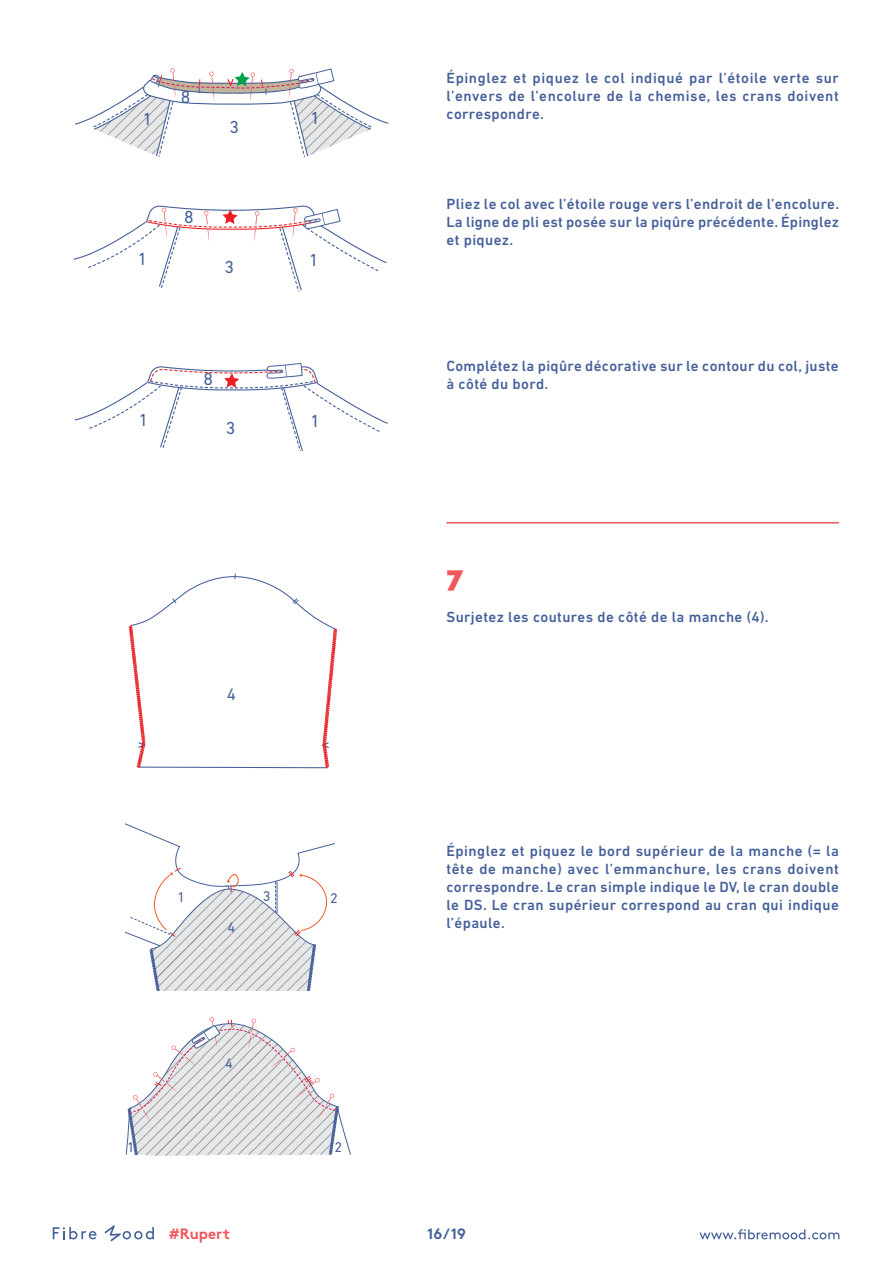
<style>
.page{position:relative;width:893px;height:1263px;background:#fff}
.page>*{position:absolute;margin:0;border:0;box-sizing:border-box;transform-origin:0 0}
.t1{font:900 28.5px "Raleway";color:#f0565d}
.t2{font:17.7px "DIN Next LT Pro";color:#456098}
.t3{font:17.7px "DIN Next LT Pro";color:#466199}
.t4{font:16.95px "DIN Next LT Pro";color:#466199}
.t5{font:500 15px/18px "DIN Next LT Pro";letter-spacing:.025em;color:#456099;text-align:justify}
.t6{font:700 15px "Brown";color:#f0565d}
.t7{font:700 15px "Brown";color:#456099}
.t8{font:14.25px "DIN Next LT Pro";color:#456098}
</style>
<div class="page">
<svg style="left:699px;top:1229px;width:140px;height:10px"></svg>
<svg style="left:53px;top:1227px;width:44px;height:12px"></svg>
<svg style="left:104px;top:1225px;width:50px;height:16px"></svg>
<hr style="left:446px;top:522px;width:393px;height:1px;background:#f0565d">
<svg style="left:75px;top:68px;width:314px;height:89px"></svg>
<svg style="left:73px;top:205px;width:314px;height:87px"></svg>
<svg style="left:74px;top:363px;width:314px;height:89px"></svg>
<svg style="left:129px;top:573px;width:208px;height:196px"></svg>
<svg style="left:125px;top:823px;width:209px;height:168px"></svg>
<svg style="left:125px;top:1017px;width:226px;height:139px"></svg>
<p class="t3" style="left:181px;top:87px;width:11px">8</p>
<p class="t2" style="left:143px;top:109px;width:11px">1</p>
<p class="t2" style="left:311px;top:107px;width:11px">1</p>
<p class="t2" style="left:230px;top:117px;width:11px">3</p>
<p class="t3" style="left:184px;top:207px;width:11px">8</p>
<p class="t2" style="left:138px;top:249px;width:11px">1</p>
<p class="t2" style="left:309px;top:250px;width:11px">1</p>
<p class="t2" style="left:224px;top:257px;width:11px">3</p>
<p class="t3" style="left:204px;top:368px;width:11px">8</p>
<p class="t2" style="left:139px;top:410px;width:11px">1</p>
<p class="t2" style="left:310px;top:411px;width:11px">1</p>
<p class="t2" style="left:226px;top:418px;width:11px">3</p>
<p class="t4" style="left:227px;top:684px;width:11px">4</p>
<p class="t5" style="left:446px;top:69px;width:394px">Épinglez et piquez le col indiqué par l’étoile verte sur l’envers de l’encolure de la chemise, les crans doivent correspondre.</p>
<p class="t5" style="left:446px;top:195px;width:394px">Pliez le col avec l’étoile rouge vers l’endroit de l’encolure.<br>La ligne de pli est posée sur la piqûre précédente. Épinglez et piquez.</p>
<p class="t5" style="left:446px;top:357px;width:394px">Complétez la piqûre décorative sur le contour du col, juste à côté du bord.</p>
<h1 class="t1" style="left:446px;top:561px;width:18px">7</h1>
<p class="t5" style="left:446px;top:608px;width:324px">Surjetez les coutures de côté de la manche (4).</p>
<p class="t8" style="left:177px;top:889px;width:9px">1</p>
<p class="t8" style="left:228px;top:918px;width:9px">4</p>
<p class="t8" style="left:263px;top:888px;width:9px">3</p>
<p class="t8" style="left:330px;top:890px;width:9px">2</p>
<p class="t5" style="left:446px;top:842px;width:394px">Épinglez et piquez le bord supérieur de la manche (= la tête de manche) avec l’emmanchure, les crans doivent correspondre. Le cran simple indique le DV, le cran double le DS. Le cran supérieur correspond au cran qui indique l’épaule.</p>
<p class="t8" style="left:127px;top:1139px;width:9px">1</p>
<p class="t8" style="left:225px;top:1055px;width:9px">4</p>
<p class="t8" style="left:335px;top:1139px;width:9px">2</p>
<p class="t6" style="left:169px;top:1222px;width:63px">#Rupert</p>
<p class="t7" style="left:427px;top:1221px;width:40px">16/19</p>
</div>
